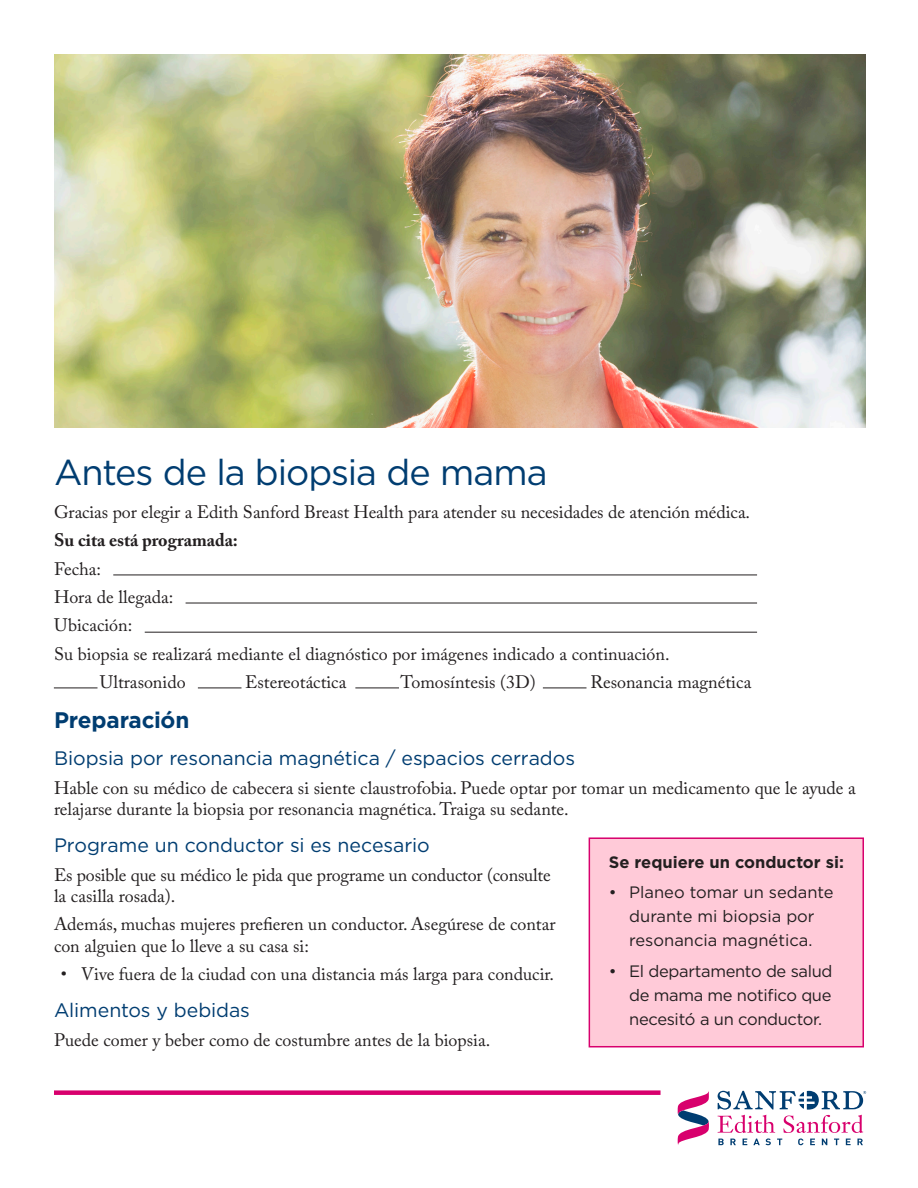
<style>
.page{position:relative;width:918px;height:1188px;background:#fff}
.page>*{position:absolute;margin:0;border:0;box-sizing:border-box;transform-origin:0 0}
.t1{font:36px "Gotham";letter-spacing:-.03em;color:#003d71}
.Sub_Head{font:700 22.5px "Gotham";letter-spacing:-.01em;color:#003d71}
.Sub_sub_Head{font:19.5px "Gotham";letter-spacing:-.005em;color:#003d71}
.Body{font:18px/21.6px "Adobe Caslon Pro";color:#231f20}
.Body-2{font:700 18px "Adobe Caslon Pro";color:#231f20}
.t2{font:16.5px/24px "Gotham";letter-spacing:-.015em;color:#231f20;text-align:center}
.t3{font:700 16.5px "Gotham";color:#231f20}
</style>
<div class="page">
<img style="left:54px;top:54px;width:811px;height:373px">
<svg style="left:718px;top:1091px;width:148px;height:42px"></svg>
<svg style="left:718px;top:1139px;width:6px;height:6px"></svg>
<svg style="left:730px;top:1139px;width:6px;height:6px"></svg>
<svg style="left:743px;top:1139px;width:4px;height:6px"></svg>
<svg style="left:753px;top:1139px;width:7px;height:6px"></svg>
<svg style="left:766px;top:1139px;width:5px;height:6px"></svg>
<svg style="left:777px;top:1139px;width:5px;height:6px"></svg>
<svg style="left:798px;top:1139px;width:5px;height:6px"></svg>
<svg style="left:810px;top:1139px;width:5px;height:6px"></svg>
<svg style="left:822px;top:1139px;width:5px;height:6px"></svg>
<svg style="left:834px;top:1139px;width:5px;height:6px"></svg>
<svg style="left:846px;top:1139px;width:5px;height:6px"></svg>
<svg style="left:857px;top:1139px;width:6px;height:6px"></svg>
<svg style="left:677px;top:1091px;width:32px;height:54px"></svg>
<div style="left:54px;top:1090px;width:607px;height:5px;background:#d8006d"></div>
<div style="left:589px;top:837px;width:275px;height:210px;background:#ffcad8;border:2px solid #d8006d"></div>
<hr style="left:198px;top:688px;width:43px;height:1px;background:#231f20">
<hr style="left:54px;top:688px;width:43px;height:1px;background:#231f20">
<hr style="left:355px;top:688px;width:44px;height:1px;background:#231f20">
<hr style="left:543px;top:688px;width:44px;height:1px;background:#231f20">
<hr style="left:145px;top:632px;width:612px;height:1px;background:#231f20">
<hr style="left:186px;top:603px;width:571px;height:1px;background:#231f20">
<hr style="left:113px;top:575px;width:644px;height:1px;background:#231f20">
<p class="t1" style="left:54px;top:449px;width:495px">Antes de la biopsia de mama</p>
<p class="Body" style="left:54px;top:501px;width:698px">Gracias por elegir a Edith Sanford Breast Health para atender su necesidades de atención médica.</p>
<p class="Body-2" style="left:54px;top:529px;width:185px">Su cita está programada:</p>
<p class="Body" style="left:54px;top:558px;width:49px">Fecha:</p>
<p class="Body" style="left:54px;top:586px;width:121px">Hora de llegada:</p>
<p class="Body" style="left:54px;top:614px;width:80px">Ubicación:</p>
<p class="Body" style="left:54px;top:643px;width:617px">Su biopsia se realizará mediante el diagnóstico por imágenes indicado a continuación.</p>
<p class="Body" style="left:100px;top:671px;width:87px">Ultrasonido</p>
<p class="Body" style="left:245px;top:671px;width:103px">Estereotáctica</p>
<p class="Body" style="left:401px;top:671px;width:137px">Tomosíntesis (3D)</p>
<p class="Body" style="left:591px;top:671px;width:162px">Resonancia magnética</p>
<p class="Sub_Head" style="left:54px;top:706px;width:137px">Preparación</p>
<p class="Sub_sub_Head" style="left:54px;top:746px;width:523px">Biopsia por resonancia magnética / espacios cerrados</p>
<p class="Body" style="left:54px;top:777px;width:803px">Hable con su médico de cabecera si siente claustrofobia. Puede optar por tomar un medicamento que le ayude a relajarse durante la biopsia por resonancia magnética. Traiga su sedante.</p>
<p class="Sub_sub_Head" style="left:54px;top:833px;width:377px">Programe un conductor si es necesario</p>
<p class="Body" style="left:54px;top:864px;width:498px">Es posible que su médico le pida que programe un conductor (consulte la casilla rosada).</p>
<p class="Body" style="left:54px;top:913px;width:503px">Además, muchas mujeres prefieren un conductor. Asegúrese de contar con alguien que lo lleve a su casa si:</p>
<p class="Body" style="left:61px;top:963px;width:495px">• Vive fuera de la ciudad con una distancia más larga para conducir.</p>
<p class="Sub_sub_Head" style="left:54px;top:998px;width:198px">Alimentos y bebidas</p>
<p class="Body" style="left:54px;top:1029px;width:438px">Puede comer y beber como de costumbre antes de la biopsia.</p>
<p class="t3" style="left:609px;top:851px;width:236px">Se requiere un conductor si:</p>
<p class="t2" style="left:609px;top:880px;width:226px">• Planeo tomar un sedante durante mi biopsia por resonancia magnética.</p>
<p class="t2" style="left:629px;top:959px;width:205px;text-align:justify;text-indent:-20px">• El departamento de salud de mama me notifico que necesitó a un conductor.</p>
</div>
